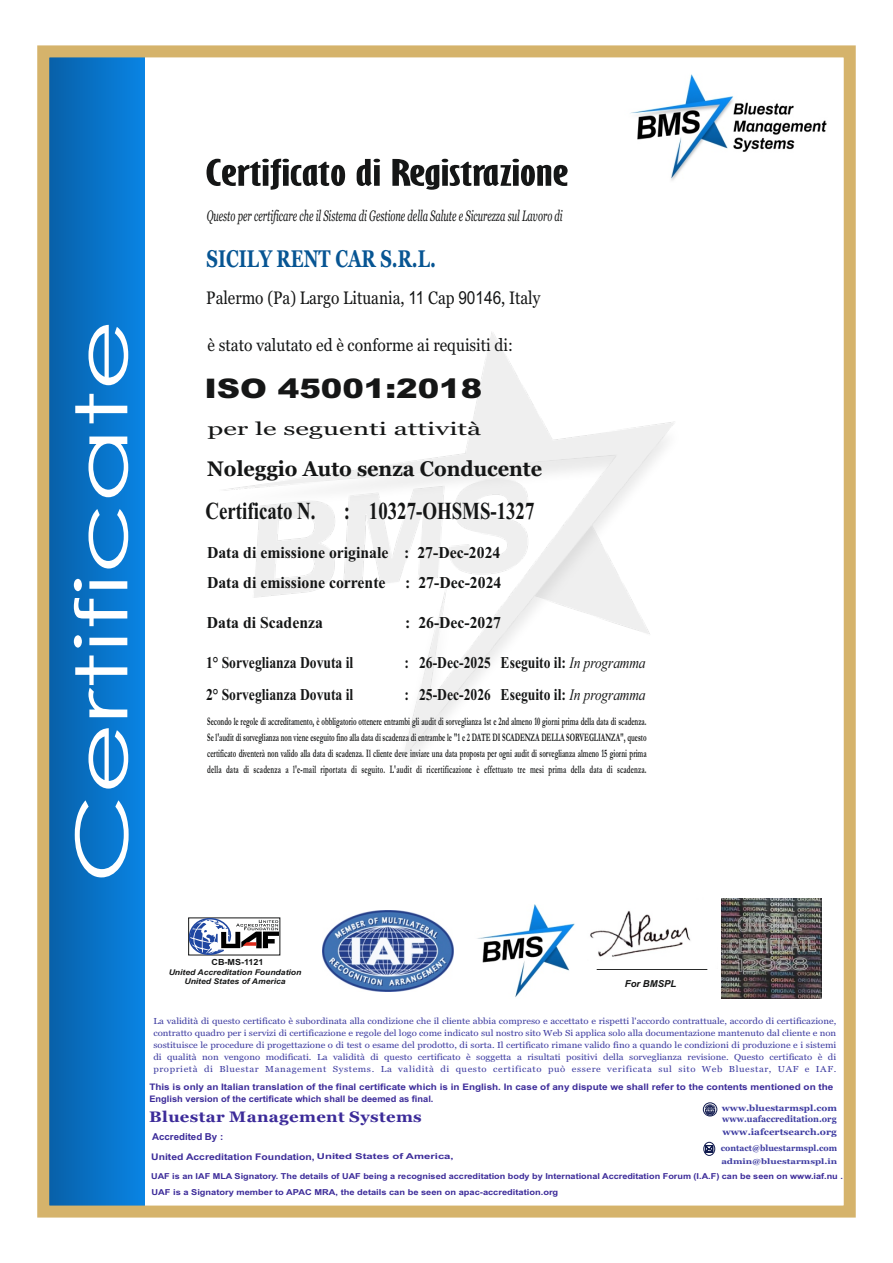
<style>
.page{position:relative;width:893px;height:1263px;background:#fff}
.page>*{position:absolute;margin:0;border:0;box-sizing:border-box;transform-origin:0 0}
.t1{font:71.4px "Century Gothic";color:#fff;scale:1.54 1}
.t2{font:700 extra-condensed 33.75px "Gill Sans";color:#151616;scale:1.8 1}
.t3{font:900 27px "Arial";color:#151616;scale:1.19 1}
.t4{font:700 24.3px "Times New Roman";color:#151616;scale:.77 1}
.t5{font:700 24px "Georgia";color:#075593;scale:.74 1}
.t6{font:700 21px "Georgia";color:#151616;scale:.95 1}
.t7{font:18px "Georgia";color:#151616;scale:.86 1}
.t8{font:18px "Georgia";color:#151616;scale:1.55 1}
.t9{font:17.25px "Georgia";color:#151616;scale:.9 1}
.t10{font:700 16.5px "Times New Roman";color:#151616;scale:.82 1}
.t11{font:700 16.5px/30px "Times New Roman";color:#151616;scale:.95 1}
.t12{font:700 15.15px "Georgia";letter-spacing:.02em;color:#3c2b99;scale:1.1 1}
.t13{font:italic 15px "Georgia";color:#151616;scale:.62 1}
.t14{font:700 11.55px/16px "Garamond";letter-spacing:.025em;color:#151616;text-align:justify;scale:.59 1}
.t15{font:700 9.6px "Arial";color:#3c2b99}
.t16{font:italic 700 9.6px "Arial";color:#151616}
.t17{font:700 9.15px "Arial";color:#3c2b99;scale:1.14 1}
.t18{font:700 9px/11.2px "Arial";color:#3c2b99;scale:1.1 1}
.t19{font:700 9px/12.9px "Georgia";color:#3e3ca1;scale:.95 1}
.t20{font:8.7px/12.1px "Georgia";letter-spacing:.06em;color:#3e3ca1;text-align:justify;scale:1.11 1}
.t21{font:700 8.55px "Georgia";color:#3e3ca1;scale:.96 1}
.t22{font:700 8.55px "Georgia";color:#3e3ca1;scale:1.1 1}
.t23{font:700 8.4px "Arial";color:#151616;scale:1.07 1}
.t24{font:700 8.1px "Arial";color:#3c2b99;scale:1.11 1}
.t25{font:700 8.1px "Arial";color:#3c2b99;scale:1.14 1}
.t26{font:italic 700 7.95px/9.8px "Arial";color:#151616;text-align:center;scale:1.09 1}
.t27{font:700 7.65px "Georgia";color:#3e3ca1;scale:1.22 1}
.s1{font-family:"Arial"}
.s2{font-size:16.05px}
.s3{font-weight:400;font-style:italic;font-size:16.05px}
.s4{font-size:8.1px}
</style>
<div class="page">
<svg style="left:705px;top:1104px;width:10px;height:12px"></svg>
<div style="left:703px;top:1102px;width:14px;height:14px;border:1px solid #101a4e;border-radius:50%"></div>
<div style="left:703px;top:1142px;width:12px;height:14px;border:1px solid #101a4e;border-radius:50%"></div>
<svg style="left:705px;top:1145px;width:8px;height:7px"></svg>
<div style="left:49px;top:49px;width:95px;height:1165px;background:linear-gradient(to right,#0860a8,#0984e3)"></div>
<div style="left:37px;top:45px;width:819px;height:1172px;border:12px solid #d5b36b"></div>
<img style="left:630px;top:74px;width:197px;height:107px">
<hr style="left:597px;top:968px;width:110px;height:2px;background:#151616">
<img style="left:477px;top:904px;width:98px;height:93px">
<svg style="left:188px;top:917px;width:93px;height:39px"></svg>
<img style="left:322px;top:910px;width:132px;height:82px">
<img style="left:590px;top:911px;width:101px;height:46px">
<img style="left:722px;top:898px;width:100px;height:101px">
<h1 class="t1" style="left:74px;top:883px;width:368px;rotate:-90deg">Certificate</h1>
<h2 class="t2" style="left:205px;top:159px;width:203px">Certificato di Registrazione</h2>
<h3 class="t13" style="left:207px;top:209px;width:576px">Questo per certificare che il Sistema di Gestione della Salute e Sicurezza sul Lavoro di</h3>
<h3 class="t5" style="left:207px;top:249px;width:311px">SICILY RENT CAR S.R.L.</h3>
<h3 class="t7" style="left:206px;top:291px;width:390px">Palermo (Pa) Largo Lituania, <span class="s1">11</span> Cap <span class="s1">90146</span>, Italy</h3>
<h3 class="t9" style="left:208px;top:338px;width:341px">è stato valutato ed è conforme ai requisiti di:</h3>
<h3 class="t3" style="left:204px;top:379px;width:235px">ISO 45001:2018</h3>
<h3 class="t8" style="left:207px;top:421px;width:178px">per le seguenti attività</h3>
<h3 class="t6" style="left:207px;top:460px;width:354px">Noleggio Auto senza Conducente</h3>
<h3 class="t4" style="left:206px;top:502px;width:429px">Certificato N. : 10327-OHSMS-1327</h3>
<h3 class="t11" style="left:207px;top:539px;width:311px">Data di emissione originale : 27-Dec-2024<br>Data di emissione corrente : 27-Dec-2024</h3>
<h3 class="t11" style="left:207px;top:609px;width:124px">Data di Scadenza</h3>
<h3 class="t11" style="left:405px;top:609px;width:102px">: 26-Dec-2027</h3>
<h3 class="t10" style="left:206px;top:657px;width:181px">1° Sorveglianza Dovuta il</h3>
<h3 class="t10" style="left:404px;top:657px;width:296px">: 26-Dec-202<span class="s2">5</span> Eseguito il: <span class="s3">In programma</span></h3>
<h3 class="t10" style="left:206px;top:689px;width:181px">2° Sorveglianza Dovuta il</h3>
<h3 class="t10" style="left:404px;top:689px;width:296px">: 25-Dec-202<span class="s2">6</span> Eseguito il: <span class="s3">In programma</span></h3>
<p class="t14" style="left:207px;top:714px;width:746px">Secondo le regole di accreditamento, è obbligatorio ottenere entrambi gli audit di sorveglianza 1st e 2nd almeno 10 giorni prima della data di scadenza.<br>Se l'audit di sorveglianza non viene eseguito fino alla data di scadenza di entrambe le "1 e 2 DATE DI SCADENZA DELLA SORVEGLIANZA", questo certificato diventerà non valido alla data di scadenza. Il cliente deve inviare una data proposta per ogni audit di sorveglianza almeno 15 giorni prima della data di scadenza a l'e-mail riportata di seguito. L'audit di ricertificazione è effettuato tre mesi prima della data di scadenza.</p>
<p class="t23" style="left:212px;top:959px;width:50px">CB-MS-1121</p>
<p class="t26" style="left:169px;top:968px;width:123px">United Accreditation Foundation<br>United States of America</p>
<p class="t16" style="left:625px;top:980px;width:53px">For BMSPL</p>
<p class="t20" style="left:153px;top:1015px;width:617px">La validità di questo certificato è subordinata alla condizione che il cliente abbia compreso e accettato e rispetti l'accordo contrattuale, accordo di certificazione, contratto quadro per i servizi di certificazione e regole del logo come indicato sul nostro sito Web Si applica solo alla documentazione mantenuto dal cliente e non sostituisce le procedure di progettazione o di test o esame del prodotto, di sorta. Il certificato rimane valido fino a quando le condizioni di produzione e i sistemi di qualità non vengono modificati. La validità di questo certificato è soggetta a risultati positivi della sorveglianza revisione. Questo certificato è di proprietà di Bluestar Management Systems. La validità di questo certificato può essere verificata sul sito Web Bluestar, UAF e IAF.</p>
<p class="t18" style="left:149px;top:1082px;width:623px">This is only an Italian translation of the final certificate which is in English. In case of any dispute we shall refer to the contents mentioned on the<br>English version of the certificate which shall be deemed as final.</p>
<p class="t22" style="left:722px;top:1104px;width:106px">www.bluestarmspl.com</p>
<h3 class="t12" style="left:149px;top:1111px;width:249px">Bluestar Management Systems</h3>
<p class="t19" style="left:722px;top:1113px;width:122px">www.uafaccreditation.org www.iafcertsearch.org</p>
<p class="t15" style="left:152px;top:1133px;width:73px">Accredited By :</p>
<p class="t17" style="left:151px;top:1153px;width:267px">United Accreditation Foundation, <span class="s4">United States of America,</span></p>
<p class="t21" style="left:721px;top:1145px;width:123px">contact@bluestarmspl.com</p>
<p class="t27" style="left:721px;top:1158px;width:96px">admin@bluestarmspl.in</p>
<p class="t24" style="left:151px;top:1173px;width:625px">UAF is an IAF MLA Signatory. The details of UAF being a recognised accreditation body by International Accreditation Forum (I.A.F) can be seen on www.iaf.nu .</p>
<p class="t25" style="left:151px;top:1189px;width:358px">UAF is a Signatory member to APAC MRA, the details can be seen on apac-accreditation.org</p>
</div>
